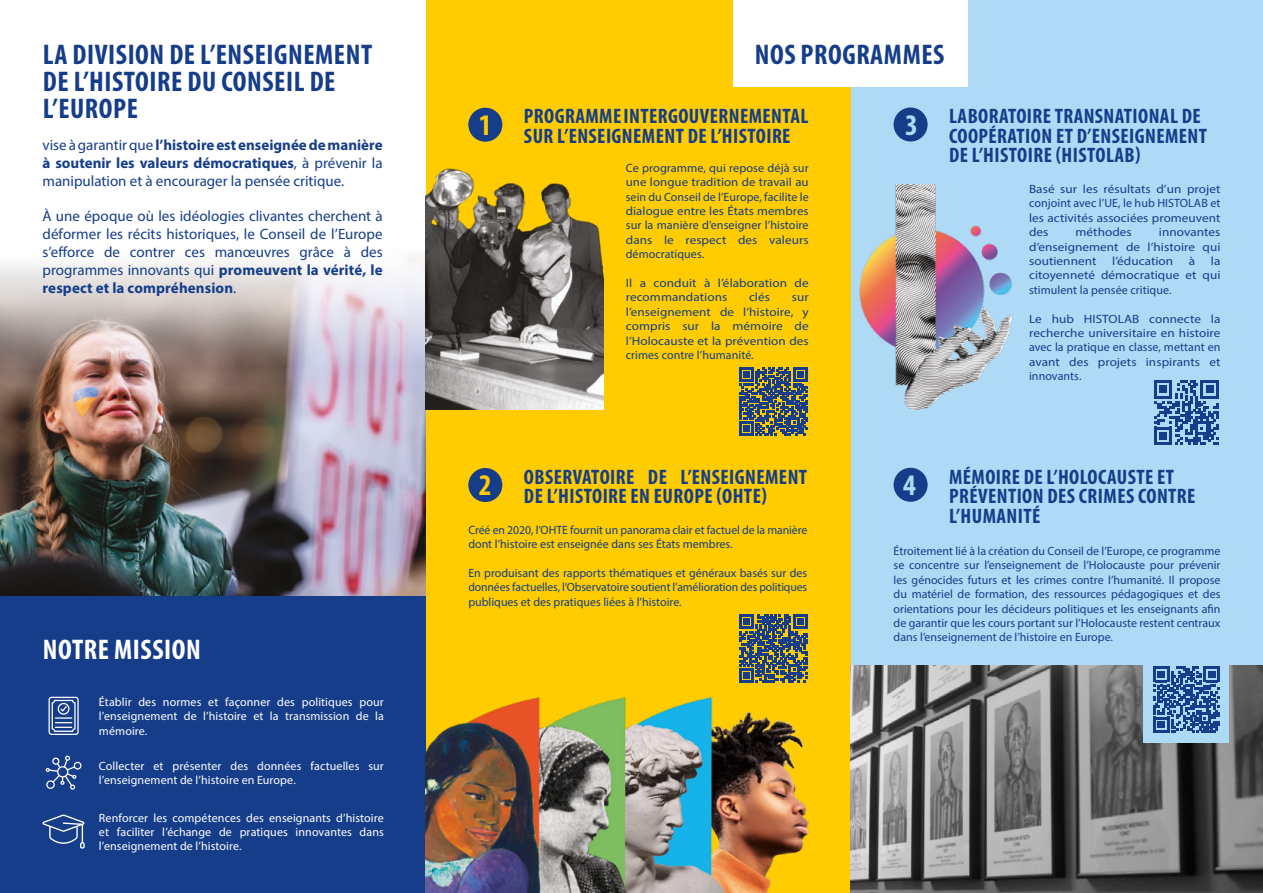
<style>
.page{position:relative;width:1263px;height:893px;background:#fff}
.page>*{position:absolute;margin:0;border:0;box-sizing:border-box;transform-origin:0 0}
.t1{font:700 condensed 30px "Myriad Pro";color:#fecc00}
.t2{font:700 condensed 30px "Myriad Pro";color:#aedaf6}
.t3{font:700 condensed 28.5px/27px "Myriad Pro";letter-spacing:.02em;color:#153d8a}
.t4{font:700 condensed 28.5px "Myriad Pro";letter-spacing:.02em;color:#fff}
.t5{font:700 condensed 21px/19.5px "Myriad Pro";letter-spacing:.02em;color:#153d8a}
.t6{font:15px/18px "Myriad Pro";color:#153d8a;text-align:justify}
.t7{font:12px/14.4px "Myriad Pro";letter-spacing:.005em;color:#153d8a;text-align:justify}
.t8{font:12px/14.4px "Myriad Pro";letter-spacing:.005em;color:#153d8a;text-align:justify;scale:1.1 1}
.t9{font:12px/14.4px "Myriad Pro";letter-spacing:.01em;color:#fff;text-align:justify}
.s1{font-weight:700}
</style>
<div class="page">
<div style="left:850px;top:0;width:413px;height:893px;background:#aedaf6"></div>
<div style="left:425px;top:0;width:425px;height:893px;background:#fecc00"></div>
<div style="left:733px;top:0;width:235px;height:86px;background:#fff"></div>
<div style="left:0;top:595px;width:425px;height:298px;background:#153d8a"></div>
<svg style="left:49px;top:697px;width:30px;height:38px"></svg>
<svg style="left:43px;top:814px;width:42px;height:35px"></svg>
<svg style="left:46px;top:756px;width:36px;height:34px"></svg>
<img style="left:0;top:387px;width:425px;height:208px">
<img style="left:425px;top:649px;width:384px;height:244px">
<svg style="left:0;top:258px;width:425px;height:129px;background:#c8bbbc"></svg>
<img style="left:850px;top:184px;width:163px;height:225px">
<img style="left:850px;top:665px;width:413px;height:228px">
<img style="left:425px;top:163px;width:179px;height:246px">
<div style="left:1144px;top:657px;width:85px;height:85px;background:#aedaf6"></div>
<div style="left:468px;top:108px;width:34px;height:34px;background:#153d8a;border-radius:50%"></div>
<div style="left:893px;top:107px;width:34px;height:34px;background:#153d8a;border-radius:50%"></div>
<div style="left:893px;top:468px;width:34px;height:34px;background:#153d8a;border-radius:50%"></div>
<div style="left:468px;top:468px;width:34px;height:34px;background:#153d8a;border-radius:50%"></div>
<svg style="left:1153px;top:666px;width:67px;height:67px"></svg>
<svg style="left:739px;top:367px;width:69px;height:69px"></svg>
<svg style="left:739px;top:614px;width:69px;height:69px"></svg>
<svg style="left:1154px;top:380px;width:65px;height:65px"></svg>
<h2 class="t3" style="left:43px;top:40px;width:331px">LA DIVISION DE L’ENSEIGNEMENT<br>DE L’HISTOIRE DU CONSEIL DE<br>L’EUROPE</h2>
<p class="t6" style="left:43px;top:136px;width:342px">vise à garantir que <span class="s1">l’histoire est enseignée de manière à soutenir les valeurs démocratiques</span>, à prévenir la manipulation et à encourager la pensée critique.</p>
<p class="t6" style="left:43px;top:207px;width:342px">À une époque où les idéologies clivantes cherchent à déformer les récits historiques, le Conseil de l’Europe s’efforce de contrer ces manœuvres grâce à des programmes innovants qui <span class="s1">promeuvent la vérité, le respect et la compréhension</span>.</p>
<h2 class="t4" style="left:43px;top:632px;width:160px">NOTRE MISSION</h2>
<p class="t9" style="left:99px;top:694px;width:286px">Établir des normes et façonner des politiques pour l’enseignement de l’histoire et la transmission de la mémoire.</p>
<p class="t9" style="left:99px;top:758px;width:286px">Collecter et présenter des données factuelles sur l’enseignement de l’histoire en Europe.</p>
<p class="t9" style="left:99px;top:810px;width:286px">Renforcer les compétences des enseignants d’histoire et faciliter l’échange de pratiques innovantes dans l’enseignement de l’histoire.</p>
<h2 class="t3" style="left:755px;top:40px;width:191px">NOS PROGRAMMES</h2>
<h3 class="t5" style="left:524px;top:106px;width:286px">PROGRAMME INTERGOUVERNEMENTAL<br>SUR L’ENSEIGNEMENT DE L’HISTOIRE</h3>
<p class="t7" style="left:626px;top:160px;width:184px">Ce programme, qui repose déjà sur une longue tradition de travail au sein du Conseil de l’Europe, facilite le dialogue entre les États membres sur la manière d’enseigner l’histoire dans le respect des valeurs démocratiques.</p>
<p class="t8" style="left:626px;top:276px;width:168px">Il a conduit à l’élaboration de recommandations</p>
<h1 class="t1" style="left:479px;top:106px;width:14px">1</h1>
<h1 class="t2" style="left:905px;top:106px;width:14px">3</h1>
<p class="t8" style="left:749px;top:290px;width:21px">clés</p>
<p class="t8" style="left:626px;top:290px;width:168px;text-indent:166px">sur l’enseignement de l’histoire, y compris sur la mémoire de l’Holocauste et la prévention des crimes contre l’humanité.</p>
<h3 class="t5" style="left:949px;top:106px;width:259px">LABORATOIRE TRANSNATIONAL DE<br>COOPÉRATION ET D’ENSEIGNEMENT<br>DE L’HISTOIRE (HISTOLAB)</h3>
<p class="t8" style="left:1029px;top:182px;width:175px">Basé sur les résultats d’un projet conjoint avec l’UE, le hub HISTOLAB et les activités associées promeuvent des</p>
<p class="t8" style="left:1075px;top:225px;width:53px">méthodes</p>
<p class="t8" style="left:1029px;top:225px;width:175px;text-indent:130px">innovantes d’enseignement de l’histoire qui soutiennent</p>
<p class="t8" style="left:1029px;top:254px;width:175px;text-indent:182px">la citoyenneté démocratique et qui stimulent la pensée critique.</p>
<p class="t8" style="left:1029px;top:311px;width:175px">Le hub HISTOLAB connecte la recherche universitaire en histoire avec la pratique en classe, mettant en avant des projets inspirants et innovants.</p>
<p class="t8" style="left:1112px;top:254px;width:57px">l’éducation</p>
<p class="t8" style="left:1189px;top:254px;width:7px">à</p>
<h3 class="t5" style="left:524px;top:467px;width:285px">OBSERVATOIRE DE L’ENSEIGNEMENT<br>DE L’HISTOIRE EN EUROPE (OHTE)</h3>
<p class="t7" style="left:468px;top:522px;width:341px">Créé en 2020, l’OHTE fournit un panorama clair et factuel de la manière dont l’histoire est enseignée dans ses États membres.</p>
<p class="t7" style="left:468px;top:566px;width:341px">En produisant des rapports thématiques et généraux basés sur des données factuelles, l’Observatoire soutient l’amélioration des politiques publiques et des pratiques liées à l’histoire.</p>
<h1 class="t1" style="left:479px;top:466px;width:14px">2</h1>
<h3 class="t5" style="left:949px;top:467px;width:248px">MÉMOIRE DE L’HOLOCAUSTE ET<br>PRÉVENTION DES CRIMES CONTRE<br>L’HUMANITÉ</h3>
<p class="t7" style="left:893px;top:544px;width:328px">Étroitement lié à la création du Conseil de l’Europe, ce programme se concentre sur l’enseignement de l’Holocauste pour prévenir les génocides futurs et les crimes contre l’humanité. Il propose du matériel de formation, des ressources pédagogiques et des orientations pour les décideurs politiques et les enseignants afin de garantir que les cours portant sur l’Holocauste restent centraux dans l’enseignement de l’histoire en Europe.</p>
<h1 class="t2" style="left:903px;top:466px;width:14px">4</h1>
</div>
